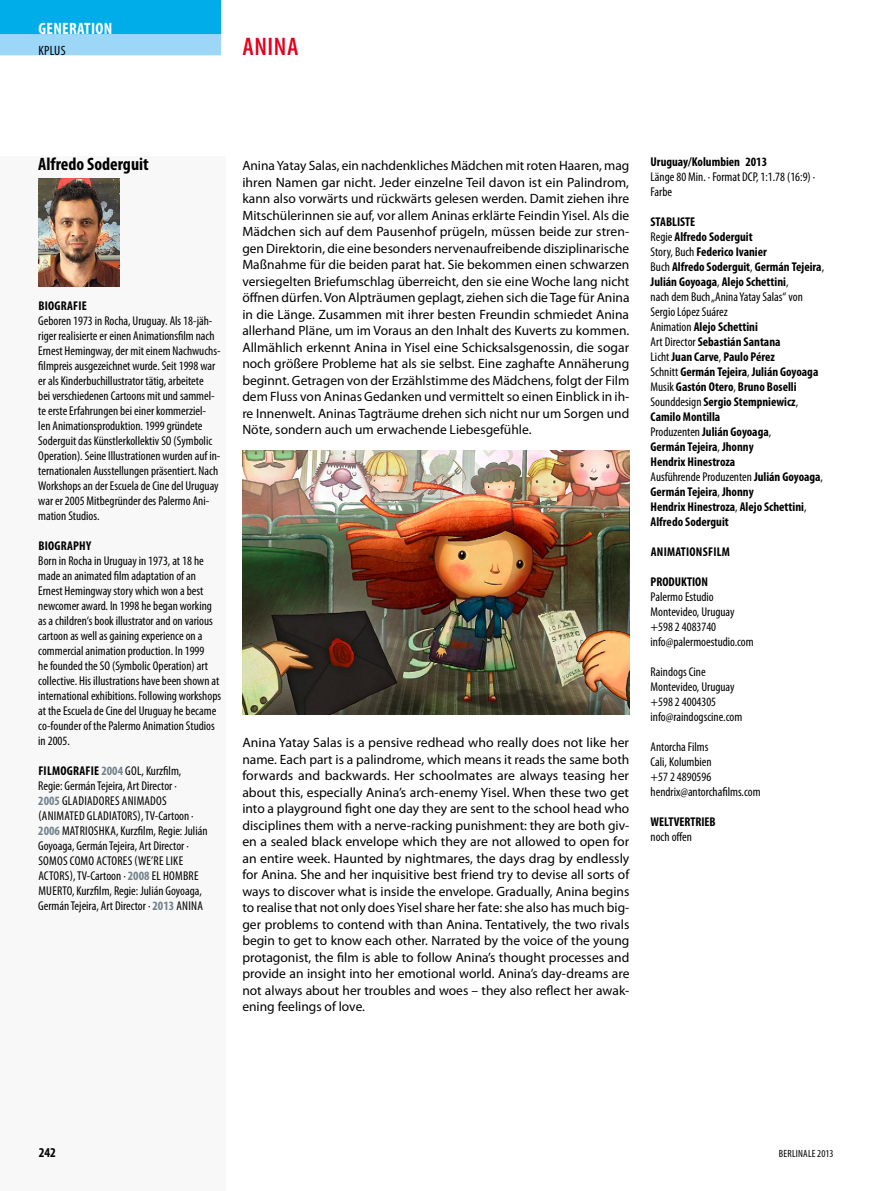
<style>
.page{position:relative;width:893px;height:1191px;background:#fff}
.page>*{position:absolute;margin:0;border:0;box-sizing:border-box;transform-origin:0 0}
.t1{font:600 condensed 25.5px "Myriad Pro";color:#e3001d}
.t2{font:700 condensed 18px "Myriad Pro";color:#000}
.t3{font:700 condensed 16.5px "Myriad Pro";letter-spacing:.02em;color:#fff}
.t4{font:13.5px/16.5px "Myriad Pro";color:#000;text-align:justify}
.t5{font:condensed 13.5px "Myriad Pro";letter-spacing:.02em;color:#000}
.t6{font:700 condensed 13.5px "Myriad Pro";color:#000}
.t7{font:condensed 12.75px/15px "Myriad Pro";color:#000}
.t8{font:700 condensed 12.75px/15px "Myriad Pro";color:#000}
.t9{font:700 condensed 12.75px "Myriad Pro";letter-spacing:.02em;color:#000}
.t10{font:condensed 10.5px "Myriad Pro";letter-spacing:.02em;color:#000}
.s1{font-weight:700;color:#72828b}
.s2{font-weight:400}
</style>
<div class="page">
<div style="left:0;top:156px;width:225px;height:1035px;background:#f8f8f8"></div>
<div style="left:0;top:9px;width:221px;height:46px;background:#9cd7f7"></div>
<img style="left:242px;top:450px;width:387px;height:264px">
<img style="left:38px;top:178px;width:81px;height:109px">
<div style="left:0;top:0;width:221px;height:34px;background:#00ade9"></div>
<p class="t3" style="left:38px;top:18px;width:75px">Generation</p>
<p class="t5" style="left:38px;top:43px;width:28px">KPlus</p>
<h1 class="t1" style="left:243px;top:31px;width:56px">AninA</h1>
<h2 class="t2" style="left:38px;top:153px;width:112px">Alfredo Soderguit</h2>
<p class="t8" style="left:38px;top:298px;width:29px">BIOGRAFIE</p>
<p class="t7" style="left:38px;top:313px;width:184px">Geboren 1973 in Rocha, Uruguay. Als 18-jäh&shy;riger realisierte er einen Animationsfilm nach Ernest Hemingway, der mit einem Nachwuchs&shy;filmpreis ausgezeichnet wurde. Seit 1998 war er als Kinderbuchillustrator tätig, arbeitete<br>bei verschiedenen Cartoons mit und sammel&shy;te erste Erfahrungen bei einer kommerziel&shy;len Animationsproduktion. 1999 gründete Soderguit das Künstlerkollektiv SO (Symbolic Operation). Seine Illustrationen wurden auf in&shy;ternationalen Ausstellungen präsentiert. Nach Workshops an der Escuela de Cine del Uruguay war er 2005 Mitbegründer des Palermo Ani&shy;mation Studios.</p>
<p class="t8" style="left:38px;top:538px;width:48px">BIOGRAPHY</p>
<p class="t7" style="left:38px;top:553px;width:184px">Born in Rocha in Uruguay in 1973, at 18 he made an animated film adaptation of an Ernest Hemingway story which won a best newcomer award. In 1998 he began working as a children‘s book illustrator and on various cartoon as well as gaining experience on a commercial animation production. In 1999<br>he founded the SO (Symbolic Operation) art collective. His illustrations have been shown at international exhibitions. Following workshops at the Escuela de Cine del Uruguay he became co-founder of the Palermo Animation Studios in 2005.</p>
<p class="t8" style="left:38px;top:763px;width:41px">FILMOGRAFIE</p>
<p class="t7" style="left:38px;top:763px;width:145px;text-indent:63px"><span class="s1">2004</span> Gol, Kurzfilm,<br>Regie: Germán Tejeira, Art Director ·<br><span class="s1">2005</span> Gladiadores</p>
<p class="t7" style="left:122px;top:793px;width:13px">Animados</p>
<p class="t7" style="left:38px;top:808px;width:16px">(Animated</p>
<p class="t7" style="left:87px;top:808px;width:12px">Gladiators</p>
<p class="t7" style="left:138px;top:808px;width:58px">), TV-Cartoon ·</p>
<p class="t7" style="left:38px;top:823px;width:38px"><span class="s1">2006</span> Matrioshka</p>
<p class="t7" style="left:38px;top:823px;width:171px;text-indent:78px">, Kurzfilm, Regie: Julián<br>Goyoaga, Germán Tejeira, Art Director ·<br>Somos</p>
<p class="t7" style="left:70px;top:853px;width:7px">como</p>
<p class="t7" style="left:96px;top:853px;width:7px">actores</p>
<p class="t7" style="left:135px;top:853px;width:37px">(We’re like</p>
<p class="t7" style="left:38px;top:868px;width:165px;text-indent:31px">), TV-Cartoon · <span class="s1">2008</span> El Hombre<br>Muerto, Kurzfilm, Regie: Julián Goyoaga,<br>Germán Tejeira, Art Director · <span class="s1">2013</span> Anina</p>
<p class="t7" style="left:38px;top:868px;width:7px">actors</p>
<p class="t4" style="left:242px;top:157px;width:389px">Anina Yatay Salas, ein nachdenkliches Mädchen mit roten Haaren, mag ihren Namen gar nicht. Jeder einzelne Teil davon ist ein Palindrom, kann also vorwärts und rückwärts gelesen werden. Damit ziehen ihre Mitschülerinnen sie auf, vor allem Aninas erklärte Feindin Yisel. Als die Mädchen sich auf dem Pausenhof prügeln, müssen beide zur stren&shy;gen Direktorin, die eine besonders nervenaufreibende disziplinarische Maßnahme für die beiden parat hat. Sie bekommen einen schwarzen versiegelten Briefumschlag überreicht, den sie eine Woche lang nicht öffnen dürfen. Von Alpträumen geplagt, ziehen sich die Tage für Anina in die Länge. Zusammen mit ihrer besten Freundin schmiedet Anina allerhand Pläne, um im Voraus an den Inhalt des Kuverts zu kommen.<br>Allmählich erkennt Anina in Yisel eine Schicksalsgenossin, die sogar noch größere Probleme hat als sie selbst. Eine zaghafte Annäherung beginnt. Getragen von der Erzählstimme des Mädchens, folgt der Film dem Fluss von Aninas Gedanken und vermittelt so einen Einblick in ih&shy;re Innenwelt. Aninas Tagträume drehen sich nicht nur um Sorgen und Nöte, sondern auch um erwachende Liebesgefühle.</p>
<p class="t4" style="left:242px;top:734px;width:389px">Anina Yatay Salas is a pensive redhead who really does not like her name. Each part is a palindrome, which means it reads the same both forwards and backwards. Her schoolmates are always teasing her about this, especially Anina’s arch-enemy Yisel. When these two get into a playground fight one day they are sent to the school head who disciplines them with a nerve-racking punishment: they are both giv&shy;en a sealed black envelope which they are not allowed to open for an entire week. Haunted by nightmares, the days drag by endlessly for Anina. She and her inquisitive best friend try to devise all sorts of ways to discover what is inside the envelope. Gradually, Anina begins to realise that not only does Yisel share her fate: she also has much big&shy;ger problems to contend with than Anina. Tentatively, the two rivals begin to get to know each other. Narrated by the voice of the young protagonist, the film is able to follow Anina’s thought processes and provide an insight into her emotional world. Anina’s day-dreams are not always about her troubles and woes – they also reflect her awak&shy;ening feelings of love.</p>
<p class="t8" style="left:651px;top:154px;width:118px">Uruguay/Kolumbien 2013</p>
<p class="t7" style="left:651px;top:169px;width:166px">Länge 80 Min. · Format DCP, 1:1.78 (16:9) ·<br>Farbe</p>
<p class="t8" style="left:651px;top:214px;width:175px">STABLISTE<br><span class="s2">Regie</span> Alfredo Soderguit<br><span class="s2">Story, Buch</span> Federico Ivanier<br><span class="s2">Buch</span> Alfredo Soderguit<span class="s2">,</span> Germán Tejeira<span class="s2">,<br></span>Julián Goyoaga<span class="s2">,</span> Alejo Schettini<span class="s2">,<br>nach dem Buch „Anina Yatay Salas“ von<br>Sergio López Suárez<br>Animation</span> Alejo Schettini<br><span class="s2">Art Director</span> Sebastián Santana<br><span class="s2">Licht</span> Juan Carve<span class="s2">,</span> Paulo Pérez<br><span class="s2">Schnitt</span> Germán Tejeira<span class="s2">,</span> Julián Goyoaga<br><span class="s2">Musik</span> Gastón Otero<span class="s2">,</span> Bruno Boselli<br><span class="s2">Sounddesign</span> Sergio Stempniewicz<span class="s2">,<br></span>Camilo Montilla<br><span class="s2">Produzenten</span> Julián Goyoaga<span class="s2">,<br></span>Germán Tejeira<span class="s2">,</span> Jhonny<br>Hendrix Hinestroza<br><span class="s2">Ausführende Produzenten</span> Julián Goyoaga<span class="s2">,<br></span>Germán Tejeira<span class="s2">,</span> Jhonny<br>Hendrix Hinestroza<span class="s2">,</span> Alejo Schettini<span class="s2">,<br></span>Alfredo Soderguit</p>
<p class="t9" style="left:651px;top:543px;width:80px">Animationsfilm</p>
<p class="t8" style="left:651px;top:574px;width:43px">PRODUKTION</p>
<p class="t7" style="left:651px;top:589px;width:105px">Palermo Estudio<br>Montevideo, Uruguay +598 2 4083740 info@palermoestudio.com</p>
<p class="t7" style="left:651px;top:664px;width:93px">Raindogs Cine<br>Montevideo, Uruguay +598 2 4004305 info@raindogscine.com</p>
<p class="t7" style="left:651px;top:739px;width:112px">Antorcha Films<br>Cali, Kolumbien<br>+57 2 4890596 hendrix@antorchafilms.com</p>
<p class="t8" style="left:651px;top:814px;width:7px">WELTVERTRIE</p>
<p class="t8" style="left:710px;top:814px;width:8px">B</p>
<p class="t7" style="left:651px;top:829px;width:43px">noch offen</p>
<p class="t6" style="left:39px;top:1143px;width:19px">242</p>
<p class="t10" style="left:779px;top:1146px;width:56px">BERLINALE 2013</p>
</div>
